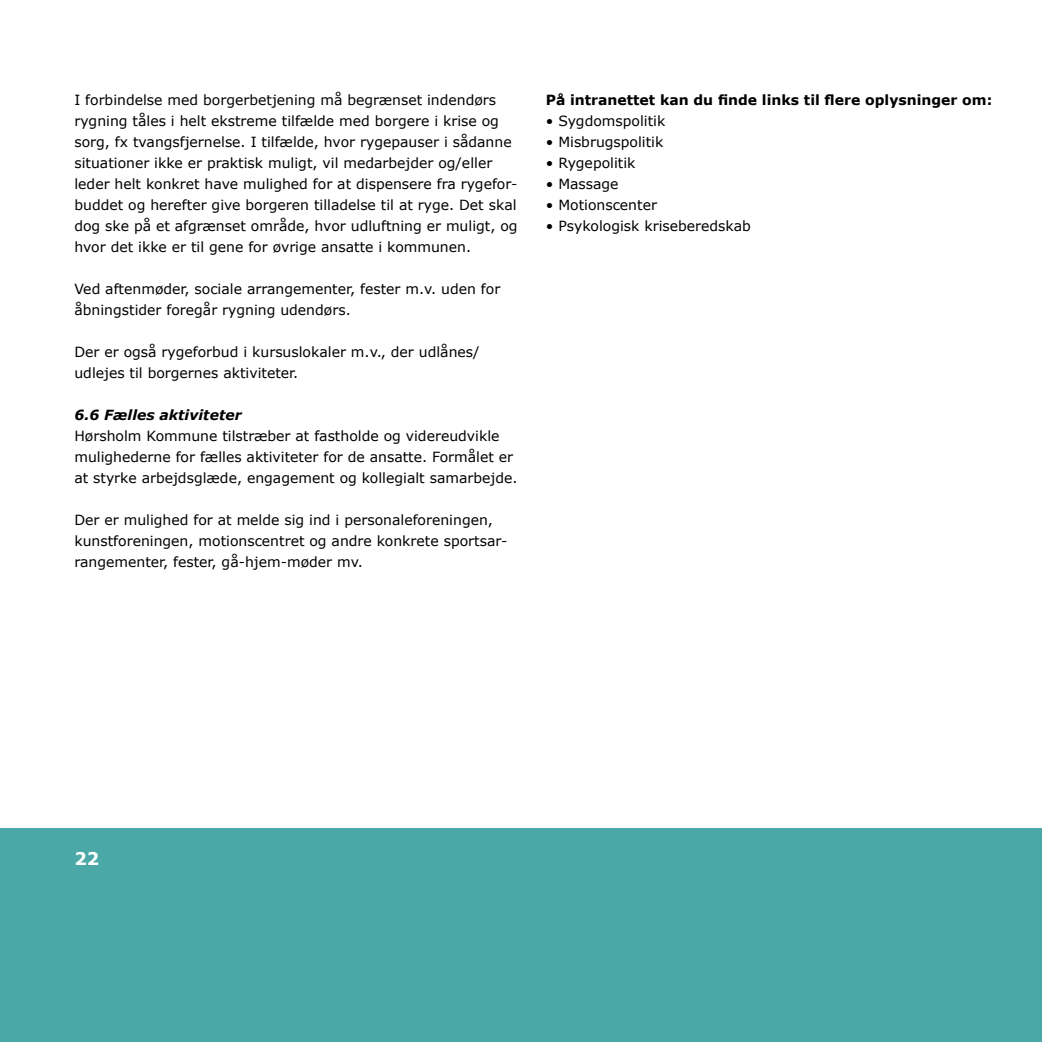
<style>
.page{position:relative;width:1042px;height:1042px;background:#fff}
.page>*{position:absolute;margin:0;border:0;box-sizing:border-box;transform-origin:0 0}
.t1{font:700 17.5px "Verdana";color:#fff}
.t2{font:14px/21px "Verdana";color:#000}
.t3{font:700 14px "Verdana";color:#000}
.t4{font:italic 700 14px "Verdana";color:#000}
</style>
<div class="page">
<div style="left:0;top:828px;width:1042px;height:214px;background:#4aa8a7"></div>
<p class="t2" style="left:74px;top:89px;width:445px">I forbindelse med borgerbetjening må begrænset indendørs rygning tåles i helt ekstreme tilfælde med borgere i krise og sorg, fx tvangsfjernelse. I tilfælde, hvor rygepauser i sådanne situationer ikke er praktisk muligt, vil medarbejder og/eller leder helt konkret have mulighed for at dispensere fra rygefor&shy;buddet og herefter give borgeren tilladelse til at ryge. Det skal dog ske på et afgrænset område, hvor udluftning er muligt, og hvor det ikke er til gene for øvrige ansatte i kommunen.</p>
<p class="t2" style="left:74px;top:278px;width:427px">Ved aftenmøder, sociale arrangementer, fester m.v. uden for åbningstider foregår rygning udendørs.</p>
<p class="t2" style="left:74px;top:341px;width:407px">Der er også rygeforbud i kursuslokaler m.v., der udlånes/ udlejes til borgernes aktiviteter.</p>
<p class="t4" style="left:74px;top:406px;width:169px">6.6 Fælles aktiviteter</p>
<p class="t2" style="left:74px;top:425px;width:445px">Hørsholm Kommune tilstræber at fastholde og videreudvikle mulighederne for fælles aktiviteter for de ansatte. Formålet er at styrke arbejdsglæde, engagement og kollegialt samarbejde.</p>
<p class="t2" style="left:74px;top:509px;width:435px">Der er mulighed for at melde sig ind i personaleforeningen, kunstforeningen, motionscentret og andre konkrete sportsar&shy;rangementer, fester, gå-hjem-møder mv.</p>
<p class="t3" style="left:546px;top:91px;width:448px">På intranettet kan du finde links til flere oplysninger om:</p>
<p class="t2" style="left:546px;top:110px;width:121px">• Sygdomspolitik</p>
<p class="t2" style="left:546px;top:131px;width:119px">• Misbrugspolitik</p>
<p class="t2" style="left:546px;top:152px;width:91px">• Rygepolitik</p>
<p class="t2" style="left:546px;top:173px;width:74px">• Massage</p>
<p class="t2" style="left:546px;top:194px;width:113px">• Motionscenter</p>
<p class="t2" style="left:546px;top:215px;width:207px">• Psykologisk kriseberedskab</p>
<p class="t1" style="left:74px;top:847px;width:26px">22</p>
</div>
